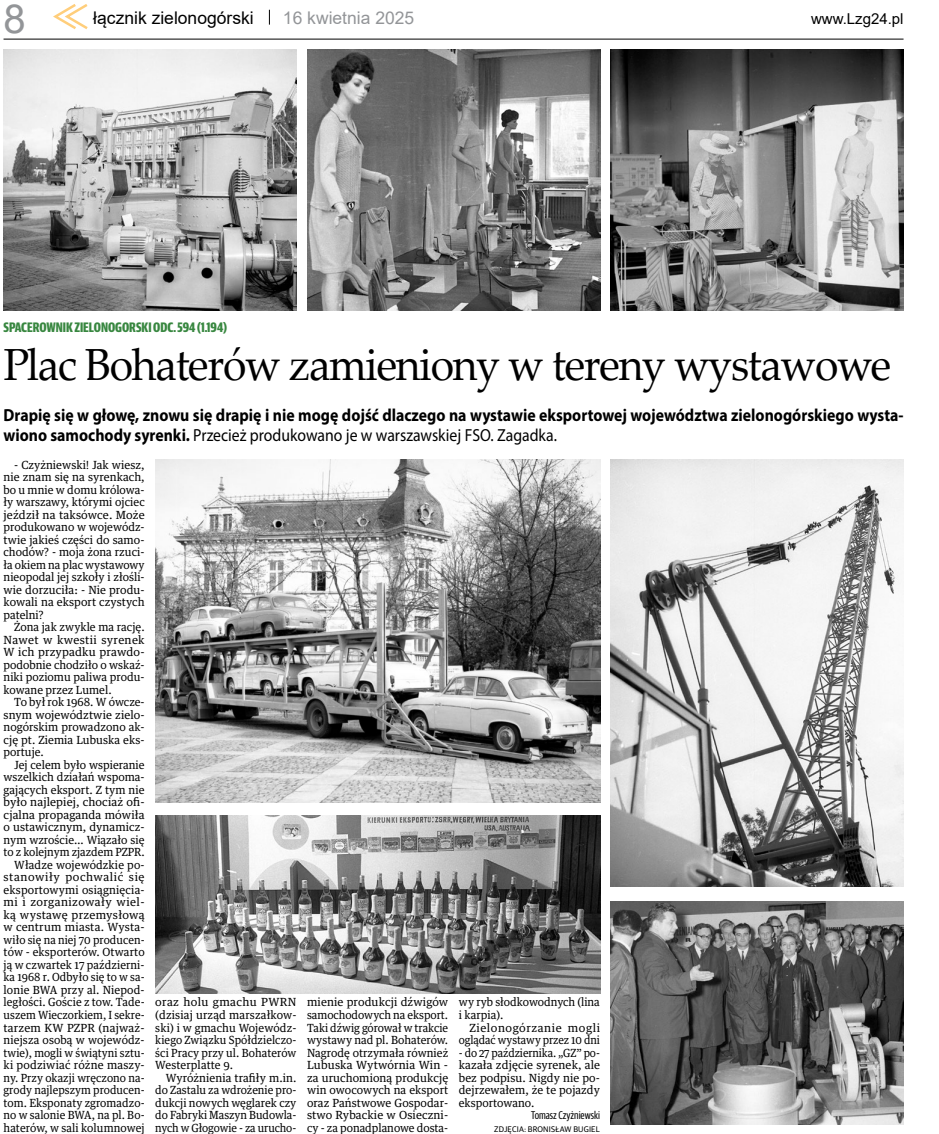
<style>
.page{position:relative;width:939px;height:1134px;background:#fff}
.page>*{position:absolute;margin:0;border:0;box-sizing:border-box;transform-origin:0 0}
.t1{font:45px "Palatino Linotype";letter-spacing:-.03em;color:#000;scale:.95 1}
.t2{font:40px "Arial";color:#939598}
.t3{font:700 17.5px/20px "Myriad Pro";color:#000;scale:.9 1}
.t4{font:17.5px "Arial";color:#000}
.t5{font:17.5px "Arial";color:#939598}
.t6{font:15px "Arial";color:#000}
.t7{font:700 13.75px "Guardian Sans X Cond";color:#388740}
.t8{font:11.25px/12.5px "Guardian Text Egyp";letter-spacing:.005em;color:#000;text-align:justify;scale:.95 1}
.t9{font:11.25px/12.5px "Guardian Text Egyp";letter-spacing:.005em;color:#000;text-align:justify}
.t10{font:11.25px/12.5px "Guardian Text Egyp";letter-spacing:.005em;color:#000;text-align:justify;scale:.96 1}
.t11{font:11.25px/12.5px "Guardian Text Egyp";letter-spacing:.005em;color:#000;text-align:justify;scale:.91 1}
.t12{font:11.25px/12.5px "Guardian Text Egyp";letter-spacing:.005em;color:#000;scale:.94 1}
.t13{font:11.25px "Guardian Sans X Cond";color:#000}
.t14{font:8.12px "Guardian Sans";letter-spacing:.02em;color:#000}
.s1{font-weight:400}
</style>
<div class="page">
<svg style="left:53px;top:4px;width:35px;height:26px"></svg>
<hr style="left:4px;top:39px;width:900px;height:1px;background:#000">
<svg style="left:269px;top:10px;width:1px;height:15px"></svg>
<img style="left:4px;top:50px;width:292px;height:260px">
<img style="left:307px;top:50px;width:293px;height:260px">
<img style="left:611px;top:50px;width:293px;height:260px">
<img style="left:155px;top:815px;width:445px;height:179px">
<img style="left:611px;top:460px;width:293px;height:426px">
<img style="left:611px;top:901px;width:293px;height:223px">
<img style="left:155px;top:460px;width:445px;height:342px">
<h2 class="t2" style="left:4px;top:-9px;width:24px">8</h2>
<h3 class="t4" style="left:93px;top:6px;width:162px">łącznik zielonogórski</h3>
<h3 class="t5" style="left:283px;top:6px;width:133px">16 kwietnia 2025</h3>
<h3 class="t6" style="left:811px;top:9px;width:94px">www.Lzg24.pl</h3>
<p class="t7" style="left:4px;top:318px;width:225px">SPACEROWNIK ZIELONOGORSKI ODC. 594 (1.194)</p>
<h1 class="t1" style="left:4px;top:333px;width:936px">Plac Bohaterów zamieniony w tereny wystawowe</h1>
<h3 class="t3" style="left:4px;top:405px;width:1002px">Drapię się w głowę, znowu się drapię i nie mogę dojść dlaczego na wystawie eksportowej województwa zielonogórskiego wysta&shy;wiono samochody syrenki. <span class="s1">Przecież produkowano je w warszawskiej FSO. Zagadka.</span></h3>
<p class="t10" style="left:4px;top:457px;width:149px;text-indent:11px">- Czyżniewski! Jak wiesz, nie znam się na syrenkach, bo u mnie w domu królowa&shy;ły warszawy, którymi ojciec jeździł na taksówce. Może produkowano w wojewódz&shy;twie jakieś części do samo&shy;chodów? - moja żona rzuci&shy;ła okiem na plac wystawowy nieopodal jej szkoły i złośli&shy;wie dorzuciła: - Nie produ&shy;kowali na eksport czystych patelni?</p>
<p class="t8" style="left:4px;top:620px;width:150px;text-indent:11px">Żona jak zwykle ma rację.<br>Nawet w kwestii syrenek W ich przypadku prawdo&shy;podobnie chodziło o wskaź&shy;niki poziomu paliwa produ&shy;kowane przez Lumel.</p>
<p class="t8" style="left:4px;top:695px;width:150px;text-indent:11px">To był rok 1968. W ówcze&shy;snym województwie zielo&shy;nogórskim prowadzono ak&shy;cję pt. Ziemia Lubuska eks&shy;portuje.</p>
<p class="t8" style="left:4px;top:757px;width:150px;text-align:right">Jej celem było wspieranie wszelkich działań wspoma&shy;gających eksport. Z tym nie było najlepiej, chociaż ofi&shy;cjalna propaganda mówiła o ustawicznym, dynamicz&shy;nym wzroście… Wiązało się to z kolejnym zjazdem PZPR.<br>Władze wojewódzkie po&shy;stanowiły pochwalić się eksportowymi osiągnięcia&shy;mi i zorganizowały wiel&shy;ką wystawę przemysłową w centrum miasta. Wysta&shy;wiło się na niej 70 producen&shy;tów - eksporterów. Otwarto ją w czwartek 17 październi&shy;ka 1968 r. Odbyło się to w sa&shy;lonie BWA przy al. Niepod&shy;ległości. Goście z tow. Tade&shy;uszem Wieczorkiem, I sekre&shy;tarzem KW PZPR (najważ&shy;niejsza osobą w wojewódz&shy;twie), mogli w świątyni sztu&shy;ki podziwiać różne maszy&shy;ny. Przy okazji wręczono na&shy;grody najlepszym producen&shy;tom. Eksponaty zgromadzo&shy;no w salonie BWA, na pl. Bo&shy;haterów, w sali kolumnowej</p>
<p class="t9" style="left:307px;top:995px;width:143px">mienie produkcji dźwigów samochodowych na eksport.<br>Taki dźwig górował w trakcie wystawy nad pl. Bohaterów.<br>Nagrodę otrzymała również Lubuska Wytwórnia Win - za uruchomioną produkcję win owocowych na eksport oraz Państwowe Gospodar&shy;stwo Rybackie w Osieczni&shy;cy - za ponadplanowe dosta-</p>
<p class="t12" style="left:459px;top:995px;width:152px">wy ryb słodkowodnych (lina i karpia).</p>
<p class="t9" style="left:155px;top:995px;width:143px">oraz holu gmachu PWRN (dzisiaj urząd marszałkow&shy;ski) i w gmachu Wojewódz&shy;kiego Związku Spółdzielczo&shy;ści Pracy przy ul. Bohaterów Westerplatte 9.</p>
<p class="t10" style="left:155px;top:1070px;width:149px;text-indent:11px">Wyróżnienia trafiły m.in. do Zastalu za wdrożenie pro&shy;dukcji nowych węglarek czy do Fabryki Maszyn Budowla&shy;nych w Głogowie - za urucho-</p>
<p class="t9" style="left:459px;top:1020px;width:143px;text-align:right">Zielonogórzanie mogli oglądać wystawy przez 10 dni</p>
<p class="t11" style="left:459px;top:1045px;width:157px">- do 27 października. „GZ” po&shy;kazała zdjęcie syrenek, ale bez podpisu. Nigdy nie po&shy;dejrzewałem, że te pojazdy eksportowano.</p>
<p class="t13" style="left:531px;top:1107px;width:70px">Tomasz Czyżniewski</p>
<p class="t14" style="left:494px;top:1123px;width:107px">ZDJĘCIA: BRONISŁAW BUGIEL</p>
</div>
